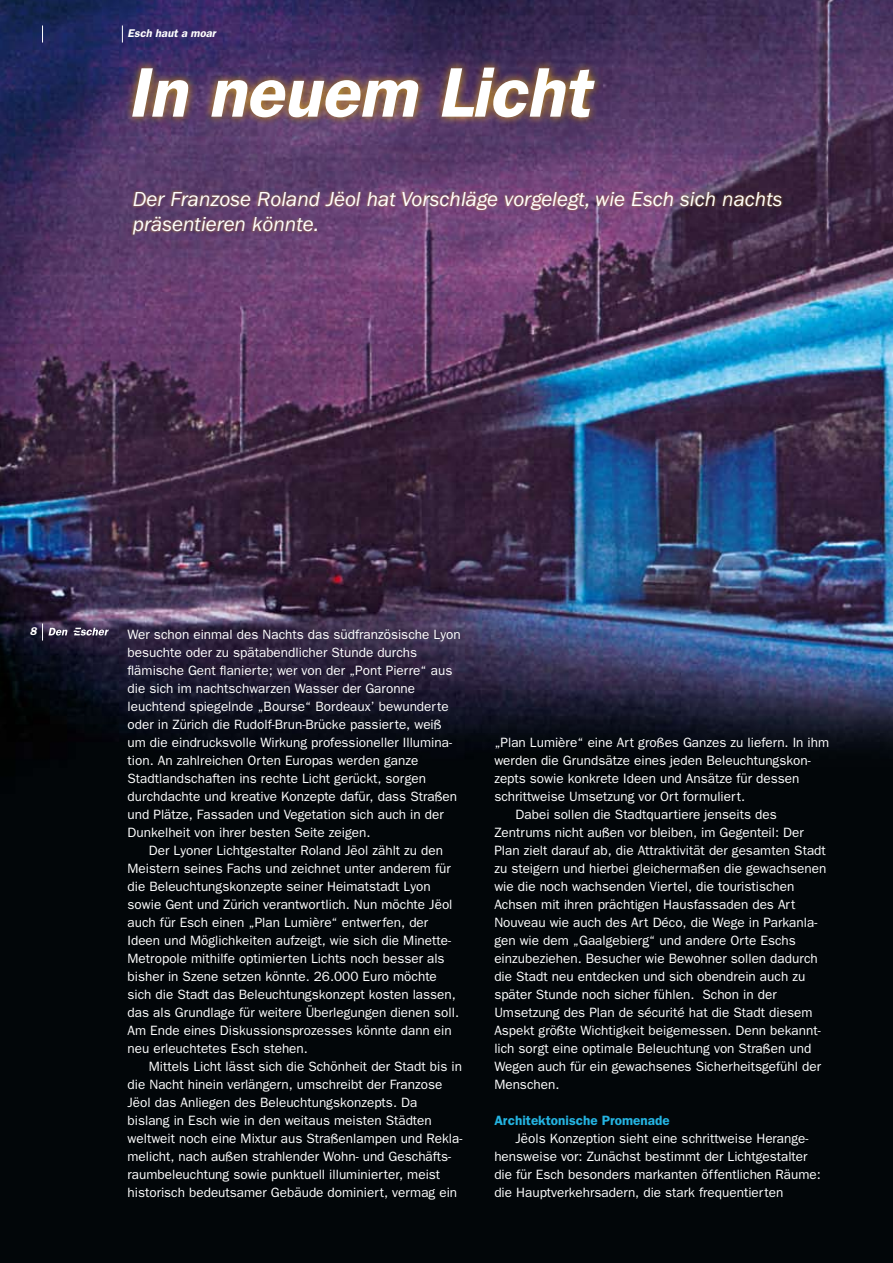
<style>
.page{position:relative;width:893px;height:1263px;background:#fff}
.page>*{position:absolute;margin:0;border:0;box-sizing:border-box;transform-origin:0 0}
.t1{font:italic 600 70.5px "Franklin Gothic";letter-spacing:-.005em;color:#fff}
.t2{font:italic 21px/25.2px "Franklin Gothic";color:#fff}
.t3{font:13.5px/18px "Franklin Gothic";color:#fff}
.t4{font:600 13.5px "Franklin Gothic";color:#24b4e2}
.t5{font:italic 600 11.25px "Franklin Gothic";color:#fff}
</style>
<div class="page">
<img style="left:0;top:0;width:893px;height:1263px">
<svg style="left:42px;top:26px;width:1px;height:17px"></svg>
<svg style="left:122px;top:26px;width:1px;height:17px"></svg>
<svg style="left:42px;top:623px;width:1px;height:17px"></svg>
<svg style="left:49px;top:628px;width:18px;height:7px"></svg>
<svg style="left:74px;top:628px;width:35px;height:7px"></svg>
<div style="left:122px;top:58px;width:754px;height:192px;background:#fbb800;opacity:.75"></div>
<div style="left:131px;top:189px;width:710px;height:132px;background:#fbb800;opacity:.4"></div>
<p class="t5" style="left:128px;top:27px;width:90px">Esch haut a moar</p>
<h1 class="t1" style="left:128px;top:51px;width:464px">In neuem Licht</h1>
<h2 class="t2" style="left:133px;top:187px;width:651px">Der Franzose Roland Jëol hat Vorschläge vorgelegt, wie Esch sich nachts präsentieren könnte.</h2>
<p class="t5" style="left:30px;top:625px;width:8px">8</p>
<p class="t3" style="left:128px;top:626px;width:335px">Wer schon einmal des Nachts das südfranzösische Lyon besuchte oder zu spätabendlicher Stunde durchs flämische Gent flanierte; wer von der „Pont Pierre“ aus die sich im nachtschwarzen Wasser der Garonne leuchtend spiegelnde „Bourse“ Bordeaux’ bewunderte oder in Zürich die Rudolf-Brun-Brücke passierte, weiß um die eindrucksvolle Wirkung professioneller Illumina&shy;tion. An zahlreichen Orten Europas werden ganze Stadtlandschaften ins rechte Licht gerückt, sorgen durchdachte und kreative Konzepte dafür, dass Straßen und Plätze, Fassaden und Vegetation sich auch in der Dunkelheit von ihrer besten Seite zeigen.</p>
<p class="t3" style="left:128px;top:842px;width:333px;text-indent:21px">Der Lyoner Lichtgestalter Roland Jëol zählt zu den Meistern seines Fachs und zeichnet unter anderem für die Beleuchtungskonzepte seiner Heimatstadt Lyon sowie Gent und Zürich verantwortlich. Nun möchte Jëol auch für Esch einen „Plan Lumière“ entwerfen, der Ideen und Möglichkeiten aufzeigt, wie sich die Minette-Metropole mithilfe optimierten Lichts noch besser als bisher in Szene setzen könnte. 26.000 Euro möchte sich die Stadt das Beleuchtungskonzept kosten lassen, das als Grundlage für weitere Überlegungen dienen soll.<br>Am Ende eines Diskussionsprozesses könnte dann ein neu erleuchtetes Esch stehen.</p>
<p class="t3" style="left:128px;top:1058px;width:336px;text-indent:21px">Mittels Licht lässt sich die Schönheit der Stadt bis in die Nacht hinein verlängern, umschreibt der Franzose Jëol das Anliegen des Beleuchtungskonzepts. Da bislang in Esch wie in den weitaus meisten Städten weltweit noch eine Mixtur aus Straßenlampen und Rekla&shy;melicht, nach außen strahlender Wohn- und Geschäfts&shy;raumbeleuchtung sowie punktuell illuminierter, meist historisch bedeutsamer Gebäude dominiert, vermag ein</p>
<p class="t3" style="left:494px;top:733px;width:336px">„Plan Lumière“ eine Art großes Ganzes zu liefern. In ihm</p>
<p class="t3" style="left:494px;top:751px;width:318px">werden die Grundsätze eines jeden Beleuchtungskon-</p>
<p class="t3" style="left:494px;top:769px;width:307px">zepts sowie konkrete Ideen und Ansätze für dessen</p>
<p class="t3" style="left:494px;top:787px;width:252px">schrittweise Umsetzung vor Ort formuliert.</p>
<p class="t3" style="left:516px;top:805px;width:263px">Dabei sollen die Stadtquartiere jenseits des</p>
<p class="t3" style="left:494px;top:823px;width:311px">Zentrums nicht außen vor bleiben, im Gegenteil: Der</p>
<p class="t3" style="left:494px;top:841px;width:333px">Plan zielt darauf ab, die Attraktivität der gesamten Stadt</p>
<p class="t3" style="left:494px;top:859px;width:334px">zu steigern und hierbei gleichermaßen die gewachsenen</p>
<p class="t3" style="left:494px;top:877px;width:302px">wie die noch wachsenden Viertel, die touristischen</p>
<p class="t3" style="left:494px;top:895px;width:303px">Achsen mit ihren prächtigen Hausfassaden des Art</p>
<p class="t3" style="left:494px;top:913px;width:324px">Nouveau wie auch des Art Déco, die Wege in Parkanla-</p>
<p class="t3" style="left:494px;top:931px;width:303px">gen wie dem „Gaalgebierg“ und andere Orte Eschs</p>
<p class="t3" style="left:494px;top:949px;width:325px">einzubeziehen. Besucher wie Bewohner sollen dadurch</p>
<p class="t3" style="left:494px;top:967px;width:312px">die Stadt neu entdecken und sich obendrein auch zu</p>
<p class="t3" style="left:494px;top:985px;width:284px">später Stunde noch sicher fühlen. Schon in der</p>
<p class="t3" style="left:494px;top:1003px;width:320px">Umsetzung des Plan de sécurité hat die Stadt diesem</p>
<p class="t3" style="left:494px;top:1021px;width:328px">Aspekt größte Wichtigkeit beigemessen. Denn bekannt-</p>
<p class="t3" style="left:494px;top:1039px;width:318px">lich sorgt eine optimale Beleuchtung von Straßen und</p>
<p class="t3" style="left:494px;top:1057px;width:328px">Wegen auch für ein gewachsenes Sicherheitsgefühl der</p>
<p class="t3" style="left:494px;top:1075px;width:67px">Menschen.</p>
<p class="t4" style="left:494px;top:1112px;width:177px">Architektonische Promenade</p>
<p class="t3" style="left:494px;top:1129px;width:328px;text-indent:21px">Jëols Konzeption sieht eine schrittweise Herange&shy;hensweise vor: Zunächst bestimmt der Lichtgestalter die für Esch besonders markanten öffentlichen Räume: die Hauptverkehrsadern, die stark frequentierten</p>
</div>
